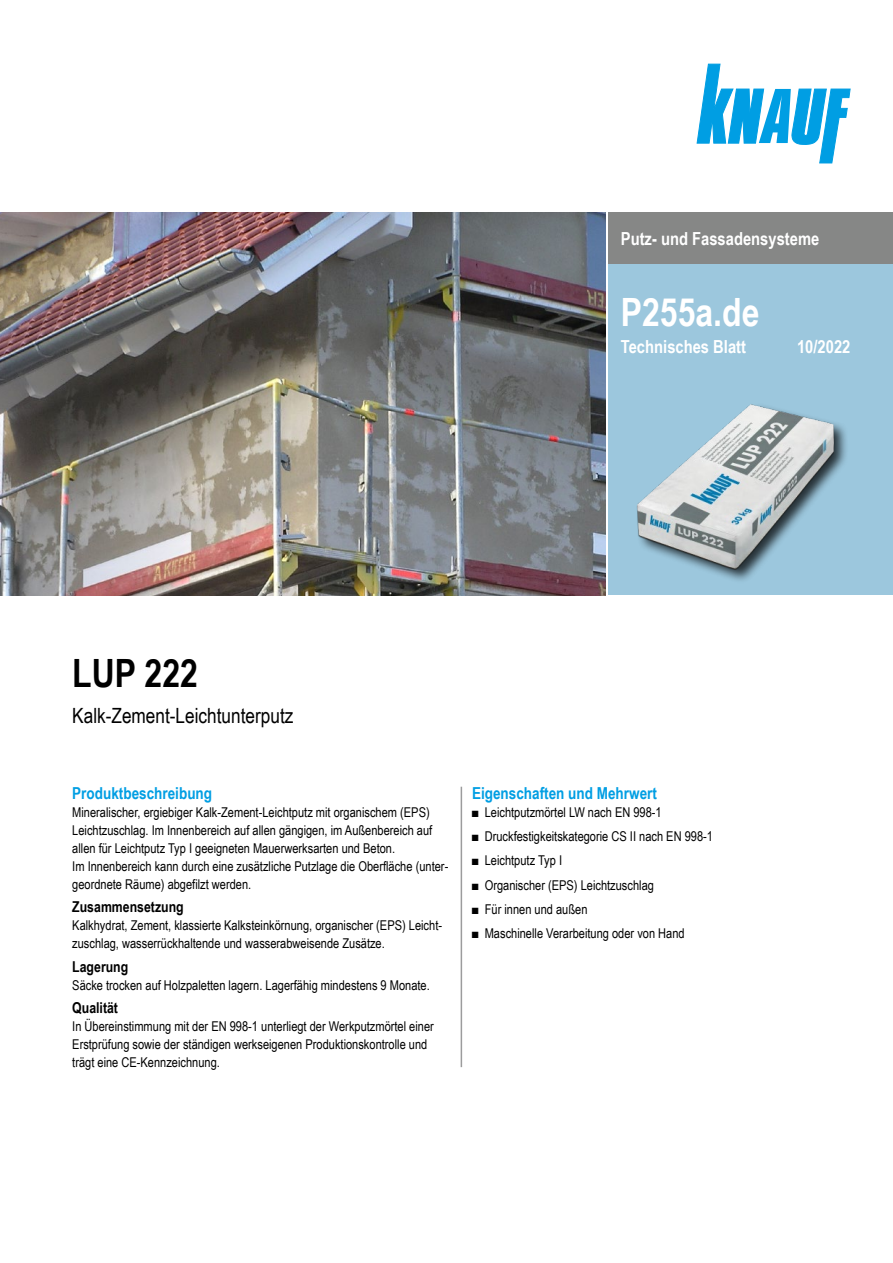
<style>
.page{position:relative;width:893px;height:1263px;background:#fff}
.page>*{position:absolute;margin:0;border:0;box-sizing:border-box;transform-origin:0 0}
.t1{font:700 39px "Arial Narrow";color:#fff}
.t2{font:700 39px "Arial Narrow";color:#000}
.t3{font:21px "Arial Narrow";color:#000}
.Ausgabe_TB{font:700 18px "Arial Narrow";color:#fff}
.Ue3_11cyan_TB{font:700 16.5px "Arial Narrow";color:#009ee3}
.Ue4_10schwarz_TB{font:700 15px "Arial Narrow";color:#000}
.Text_TB{font:13.5px/18px "Arial Narrow";color:#000}
</style>
<div class="page">
<div style="left:608px;top:213px;width:285px;height:382px;background:#9cc7dd"></div>
<div style="left:608px;top:213px;width:285px;height:51px;background:#868786"></div>
<div style="left:635px;top:402px;width:214px;height:182px;background:#000;opacity:.75"></div>
<img style="left:635px;top:402px;width:203px;height:172px">
<img style="left:0;top:213px;width:606px;height:382px">
<svg style="left:697px;top:64px;width:153px;height:99px"></svg>
<hr style="left:461px;top:787px;width:1px;height:280px;background:#9c9c9d">
<h3 class="Ausgabe_TB" style="left:621px;top:225px;width:200px">Putz- und Fassadensysteme</h3>
<h1 class="t1" style="left:621px;top:282px;width:140px">P255a.de</h1>
<h3 class="Ausgabe_TB" style="left:621px;top:333px;width:127px">Technisches Blatt</h3>
<p class="Ausgabe_TB" style="left:797px;top:333px;width:55px">10/2022</p>
<h1 class="t2" style="left:72px;top:644px;width:127px">LUP 222</h1>
<h2 class="t3" style="left:72px;top:700px;width:223px">Kalk-Zement-Leichtunterputz</h2>
<p class="Ue3_11cyan_TB" style="left:72px;top:780px;width:141px">Produktbeschreibung</p>
<p class="Text_TB" style="left:72px;top:802px;width:362px">Mineralischer, ergiebiger Kalk-Zement-Leichtputz mit organischem (EPS)<br>Leichtzuschlag. Im Innenbereich auf allen gängigen, im Außenbereich auf allen für Leichtputz Typ I geeigneten Mauerwerksarten und Beton.</p>
<p class="Text_TB" style="left:72px;top:856px;width:378px">Im Innenbereich kann durch eine zusätzliche Putzlage die Oberfläche (unter&shy;geordnete Räume) abgefilzt werden.</p>
<p class="Ue4_10schwarz_TB" style="left:72px;top:895px;width:113px">Zusammensetzung</p>
<p class="Text_TB" style="left:72px;top:916px;width:371px">Kalkhydrat, Zement, klassierte Kalksteinkörnung, organischer (EPS) Leicht&shy;zuschlag, wasserrückhaltende und wasserabweisende Zusätze.</p>
<p class="Ue4_10schwarz_TB" style="left:72px;top:955px;width:58px">Lagerung</p>
<p class="Text_TB" style="left:72px;top:975px;width:359px">Säcke trocken auf Holzpaletten lagern. Lagerfähig mindestens 9 Monate.</p>
<p class="Ue4_10schwarz_TB" style="left:72px;top:996px;width:47px">Qualität</p>
<p class="Text_TB" style="left:72px;top:1017px;width:363px">In Übereinstimmung mit der EN 998-1 unterliegt der Werkputzmörtel einer<br>Erstprüfung sowie der ständigen werkseigenen Produktionskontrolle und trägt eine CE‑Kennzeichnung.</p>
<p class="Ue3_11cyan_TB" style="left:472px;top:780px;width:186px">Eigenschaften und Mehrwert</p>
<p class="Text_TB" style="left:472px;top:802px;width:191px">■ Leichtputzmörtel LW nach EN 998-1</p>
<p class="Text_TB" style="left:472px;top:827px;width:243px">■ Druckfestigkeitskategorie CS II nach EN 998-1</p>
<p class="Text_TB" style="left:472px;top:851px;width:92px">■ Leichtputz Typ I</p>
<p class="Text_TB" style="left:472px;top:875px;width:183px">■ Organischer (EPS) Leichtzuschlag</p>
<p class="Text_TB" style="left:472px;top:900px;width:117px">■ Für innen und außen</p>
<p class="Text_TB" style="left:472px;top:924px;width:214px">■ Maschinelle Verarbeitung oder von Hand</p>
</div>
